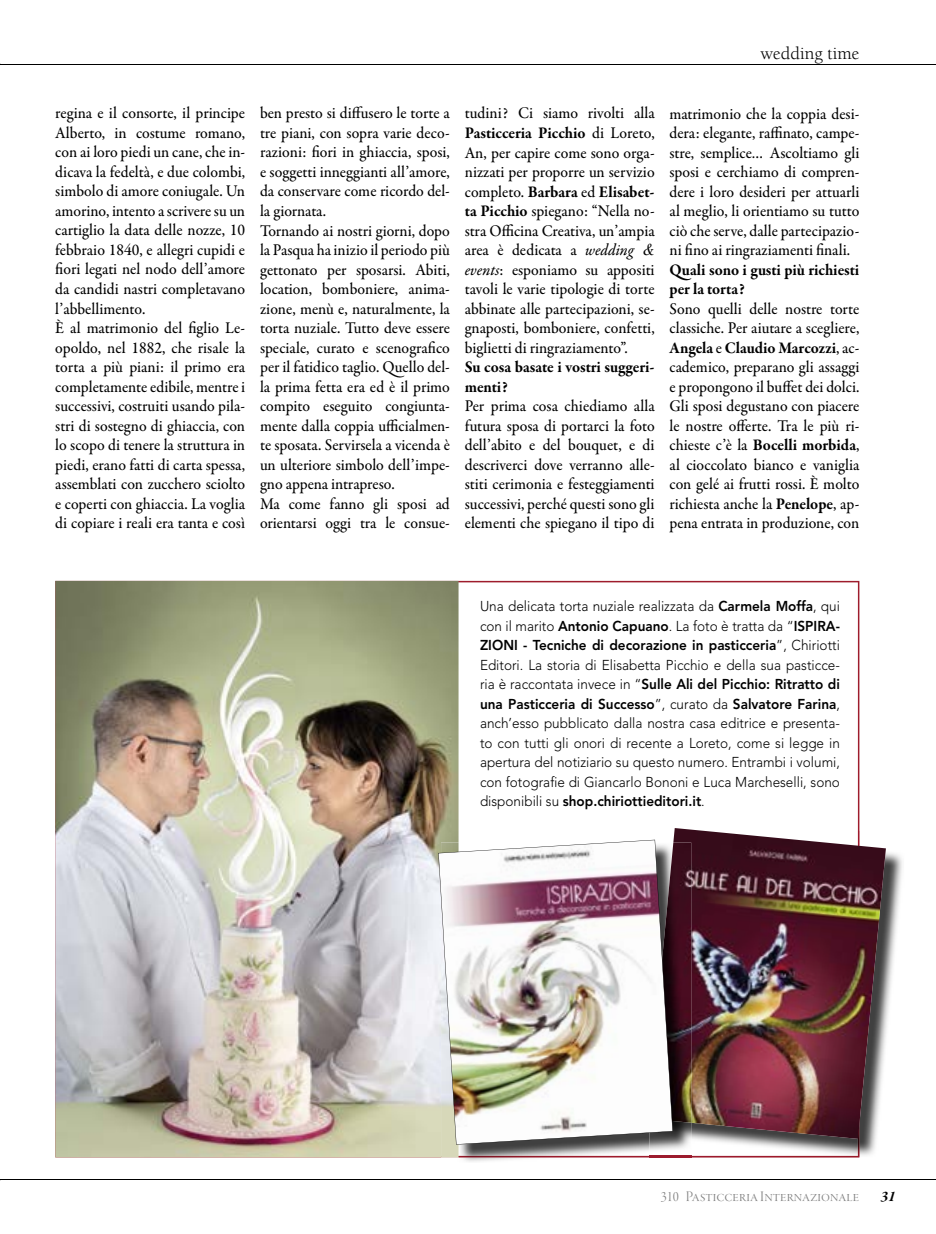
<style>
.page{position:relative;width:936px;height:1234px;background:#fff}
.page>*{position:absolute;margin:0;border:0;box-sizing:border-box;transform-origin:0 0}
.t1{font:18px "Berkeley";color:#000}
.t2{font:500 16.5px/19.5px "Garamond Premr Pro";color:#000;text-align:justify;scale:.95 1}
.t3{font:700 16.5px/19.5px "Garamond Premr Pro";letter-spacing:-.005em;color:#000;scale:.95 1}
.t4{font:15px "Garamond Premr Pro Lt Disp";letter-spacing:.01em;color:#7c7c7c}
.t5{font:italic 700 15px "Garamond Premr Pro";color:#000}
.t6{font:300 14.25px/19.5px "Avenir";color:#000;text-align:justify;scale:.95 1}
.s1{font-weight:700}
.s2{font-family:"Garamond Premr Pro Med It";font-weight:400}
.s3{font-family:"Times";font-weight:400;font-style:italic}
.s4{font-weight:800}
</style>
<div class="page">
<hr style="left:0;top:64px;width:935px;height:1px;background:#000">
<hr style="left:0;top:1179px;width:935px;height:1px;background:#000">
<svg style="left:458px;top:580px;width:401px;height:577px"></svg>
<img style="left:55px;top:580px;width:403px;height:577px">
<img style="left:859px;top:848px;width:43px;height:308px">
<img style="left:691px;top:1138px;width:168px;height:18px">
<img style="left:649px;top:830px;width:24px;height:12px">
<img style="left:673px;top:827px;width:212px;height:311px">
<img style="left:441px;top:1144px;width:250px;height:18px">
<img style="left:458px;top:1155px;width:233px;height:2px">
<img style="left:441px;top:1144px;width:17px;height:13px">
<img style="left:649px;top:1122px;width:42px;height:34px">
<img style="left:672px;top:842px;width:19px;height:280px">
<img style="left:438px;top:839px;width:234px;height:305px">
<p class="t1" style="left:760px;top:44px;width:100px">wedding time</p>
<p class="t2" style="left:55px;top:104px;width:201px;text-align:left">regina e il consorte, il principe<br>Alberto, in costume romano, con ai loro piedi un cane, che in&shy;dicava la fedeltà, e due colombi, simbolo di amore coniugale. Un amorino, intento a scrivere su un cartiglio la data delle nozze, 10 febbraio 1840, e allegri cupidi e fiori legati nel nodo dell’amore da candidi nastri completavano l’abbellimento.<br>È al matrimonio del figlio Le&shy;opoldo, nel 1882, che risale la torta a più piani: il primo era completamente edibile, mentre i successivi, costruiti usando pila&shy;stri di sostegno di ghiaccia, con lo scopo di tenere la struttura in piedi, erano fatti di carta spessa, assemblati con zucchero sciolto e coperti con ghiaccia. La voglia di copiare i reali era tanta e così</p>
<p class="t2" style="left:260px;top:104px;width:201px;text-align:left">ben presto si diffusero le torte a tre piani, con sopra varie deco&shy;razioni: fiori in ghiaccia, sposi, e soggetti inneggianti all’amore, da conservare come ricordo del&shy;la giornata.<br>Tornando ai nostri giorni, dopo la Pasqua ha inizio il periodo più gettonato per sposarsi. Abiti, location, bomboniere, anima&shy;zione, menù e, naturalmente, la torta nuziale. Tutto deve essere speciale, curato e scenografico per il fatidico taglio. Quello del&shy;la prima fetta era ed è il primo compito eseguito congiunta&shy;mente dalla coppia ufficialmen&shy;te sposata. Servirsela a vicenda è un ulteriore simbolo dell’impe&shy;gno appena intrapreso.<br>Ma come fanno gli sposi ad orientarsi oggi tra le consue-</p>
<p class="t2" style="left:465px;top:104px;width:201px">tudini? Ci siamo rivolti alla <span class="s1">Pasticceria Picchio</span> di Loreto, An, per capire come sono orga&shy;nizzati per proporre un servizio completo. <span class="s1">Barbara</span> ed <span class="s1">Elisabet&shy;ta Picchio</span> spiegano: “Nella no&shy;stra Officina Creativa, un’ampia area è dedicata a <span class="s2">wedding</span> <span class="s3">&amp; </span><span class="s2">events</span>: esponiamo su appositi tavoli le varie tipologie di torte abbinate alle partecipazioni, se&shy;gnaposti, bomboniere, confetti, biglietti di ringraziamento”.</p>
<p class="t3" style="left:465px;top:357px;width:201px">Su cosa basate i vostri suggeri&shy;menti?</p>
<p class="t2" style="left:465px;top:396px;width:201px">Per prima cosa chiediamo alla futura sposa di portarci la foto dell’abito e del bouquet, e di descriverci dove verranno alle&shy;stiti cerimonia e festeggiamenti successivi, perché questi sono gli elementi che spiegano il tipo di</p>
<p class="t2" style="left:669px;top:104px;width:201px">matrimonio che la coppia desi&shy;dera: elegante, raffinato, campe&shy;stre, semplice… Ascoltiamo gli sposi e cerchiamo di compren&shy;dere i loro desideri per attuarli al meglio, li orientiamo su tutto ciò che serve, dalle partecipazio&shy;ni fino ai ringraziamenti finali.</p>
<p class="t3" style="left:669px;top:260px;width:201px">Quali sono i gusti più richiesti per la torta?</p>
<p class="t2" style="left:669px;top:299px;width:201px">Sono quelli delle nostre torte classiche. Per aiutare a scegliere, <span class="s1">Angela</span> e <span class="s1">Claudio Marcozzi</span>, ac&shy;cademico, preparano gli assaggi e propongono il buffet dei dolci.<br>Gli sposi degustano con piacere le nostre offerte. Tra le più ri&shy;chieste c’è la <span class="s1">Bocelli morbida</span>, al cioccolato bianco e vaniglia con gelé ai frutti rossi. È molto richiesta anche la <span class="s1">Penelope</span>, ap&shy;pena entrata in produzione, con</p>
<p class="t6" style="left:480px;top:596px;width:380px">Una delicata torta nuziale realizzata da <span class="s4">Carmela Moffa</span>, qui con il marito <span class="s4">Antonio Capuano</span>. La foto è tratta da “<span class="s4">ISPIRA-ZIONI - Tecniche di decorazione in pasticceria</span>”, Chiriotti Editori. La storia di Elisabetta Picchio e della sua pasticce&shy;ria è raccontata invece in “<span class="s4">Sulle Ali del Picchio: Ritratto di una Pasticceria di Successo</span>”, curato da <span class="s4">Salvatore Farina</span>, anch’esso pubblicato dalla nostra casa editrice e presenta&shy;to con tutti gli onori di recente a Loreto, come si legge in apertura del notiziario su questo numero. Entrambi i volumi, con fotografie di Giancarlo Bononi e Luca Marcheselli, sono disponibili su <span class="s4">shop.chiriottieditori.it</span>.</p>
<p class="t4" style="left:660px;top:1187px;width:200px">310 Pasticceria Internazionale</p>
<p class="t5" style="left:880px;top:1186px;width:16px">31</p>
</div>
